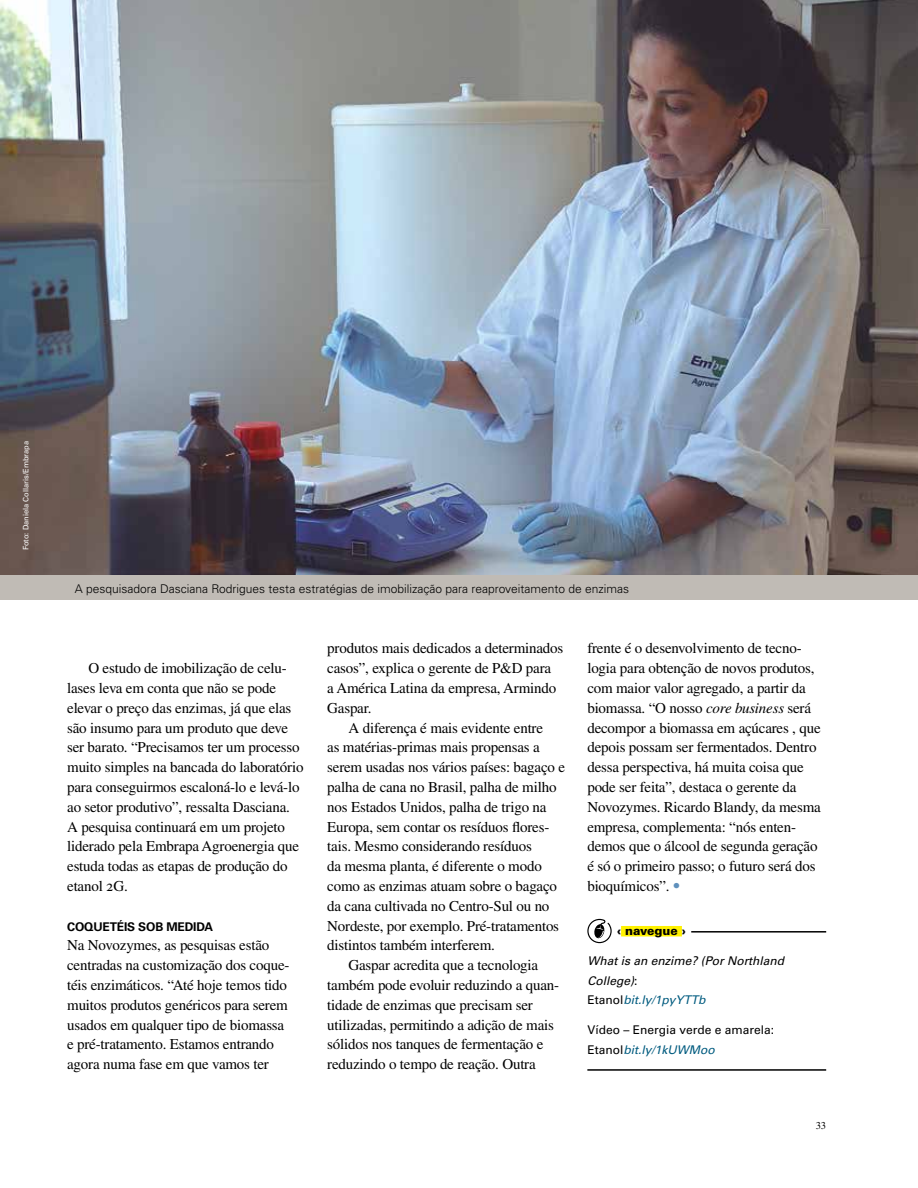
<style>
.page{position:relative;width:918px;height:1188px;background:#fff}
.page>*{position:absolute;margin:0;border:0;box-sizing:border-box;transform-origin:0 0}
.t1{font:15px/19.8px "Times LT Std";letter-spacing:-.015em;color:#000}
.t2{font:300 12px "Univers LT Std";color:#000}
.t3{font:italic 12px/19.5px "Univers LT Std";color:#000}
.t4{font:12px/19.5px "Univers LT Std";color:#000}
.t5{font:700 12px "Univers LT Std";color:#000}
.t6{font:900 12px "Univers LT Std";color:#000}
.t7{font:10.5px "Times LT Std";color:#000}
.t8{font:7.5px "Univers LT Std";color:#fff}
.s1{font-style:italic}
.s2{font-family:"Univers LT Std";font-weight:900;color:#5f90bc}
.s3{font-style:normal}
.s4{color:#005b7f}
.s5{font-style:italic;color:#005b7f}
</style>
<div class="page">
<div style="left:0;top:568px;width:918px;height:32px;background:#c0bbb5"></div>
<hr style="left:587px;top:1069px;width:239px;height:2px;background:#000">
<svg style="left:587px;top:918px;width:25px;height:26px"></svg>
<div style="left:621px;top:926px;width:61px;height:10px;background:#fff200"></div>
<hr style="left:691px;top:931px;width:135px;height:2px;background:#000">
<img style="left:0;top:0;width:918px;height:574px">
<p class="t8" style="left:21px;top:550px;width:111px;rotate:-90deg">Foto: Daniela Collaris/Embrapa</p>
<p class="t2" style="left:75px;top:581px;width:556px">A pesquisadora Dasciana Rodrigues testa estratégias de imobilização para reaproveitamento de enzimas</p>
<p class="t1" style="left:67px;top:658px;width:238px;text-indent:21px">O estudo de imobilização de celu&shy;lases leva em conta que não se pode elevar o preço das enzimas, já que elas são insumo para um produto que deve ser barato. “Precisamos ter um processo muito simples na bancada do laboratório para conseguirmos escaloná-lo e levá-lo ao setor produtivo”, ressalta Dasciana.<br>A pesquisa continuará em um projeto liderado pela Embrapa Agroenergia que estuda todas as etapas de produção do etanol 2G.</p>
<p class="t5" style="left:67px;top:919px;width:18px">COQUET</p>
<p class="t5" style="left:117px;top:919px;width:59px">ÉIS SOB MEDIDA</p>
<p class="t1" style="left:67px;top:935px;width:224px">Na Novozymes, as pesquisas estão centradas na customização dos coque&shy;téis enzimáticos. “Até hoje temos tido muitos produtos genéricos para serem usados em qualquer tipo de biomassa e pré-tratamento. Estamos entrando agora numa fase em que vamos ter</p>
<p class="t1" style="left:327px;top:638px;width:238px">produtos mais dedicados a determinados casos”, explica o gerente de P&amp;D para<br>a América Latina da empresa, Armindo<br>Gaspar.</p>
<p class="t1" style="left:349px;top:718px;width:196px">A diferença é mais evidente entre</p>
<p class="t1" style="left:327px;top:737px;width:214px">as matérias-primas mais propensas a</p>
<p class="t1" style="left:327px;top:757px;width:239px">serem usadas nos vários países: bagaço e</p>
<p class="t1" style="left:327px;top:777px;width:231px">palha de cana no Brasil, palha de milho</p>
<p class="t1" style="left:327px;top:797px;width:221px">nos Estados Unidos, palha de trigo na</p>
<p class="t1" style="left:327px;top:817px;width:224px">Europa, sem contar os resíduos flores-</p>
<p class="t1" style="left:327px;top:836px;width:206px">tais. Mesmo considerando resíduos</p>
<p class="t1" style="left:327px;top:856px;width:216px">da mesma planta, é diferente o modo</p>
<p class="t1" style="left:327px;top:876px;width:231px">como as enzimas atuam sobre o bagaço</p>
<p class="t1" style="left:327px;top:896px;width:224px">da cana cultivada no Centro-Sul ou no</p>
<p class="t1" style="left:327px;top:916px;width:233px">Nordeste, por exemplo. Pré-tratamentos</p>
<p class="t1" style="left:327px;top:935px;width:169px">distintos também interferem.</p>
<p class="t1" style="left:349px;top:955px;width:191px">Gaspar acredita que a tecnologia</p>
<p class="t1" style="left:327px;top:975px;width:233px">também pode evoluir reduzindo a quan-</p>
<p class="t1" style="left:327px;top:995px;width:207px">tidade de enzimas que precisam ser</p>
<p class="t1" style="left:327px;top:1015px;width:228px">utilizadas, permitindo a adição de mais</p>
<p class="t1" style="left:327px;top:1034px;width:218px">sólidos nos tanques de fermentação e</p>
<p class="t1" style="left:327px;top:1054px;width:210px">reduzindo o tempo de reação. Outra</p>
<p class="t1" style="left:587px;top:638px;width:235px">frente é o desenvolvimento de tecno&shy;logia para obtenção de novos produtos, com maior valor agregado, a partir da biomassa. “O nosso <span class="s1">core business</span> será decompor a biomassa em açúcares , que depois possam ser fermentados. Dentro dessa perspectiva, há muita coisa que pode ser feita”, destaca o gerente da Novozymes. Ricardo Blandy, da mesma empresa, complementa: “nós enten&shy;demos que o álcool de segunda geração é só o primeiro passo; o futuro será dos bioquímicos”. <span class="s2">•</span></p>
<p class="t6" style="left:617px;top:923px;width:70px">‹ navegue ›</p>
<p class="t3" style="left:587px;top:952px;width:198px">What is an enzime? (Por Northland<br>College)<span class="s3">:<br>Etanol</span><span class="s4">bit.ly/1pyYTTb</span></p>
<p class="t4" style="left:587px;top:1020px;width:188px">Vídeo – Energia verde e amarela:<br>Etanol<span class="s5">bit.ly/1kUWMoo</span></p>
<p class="t7" style="left:816px;top:1119px;width:12px">33</p>
</div>
